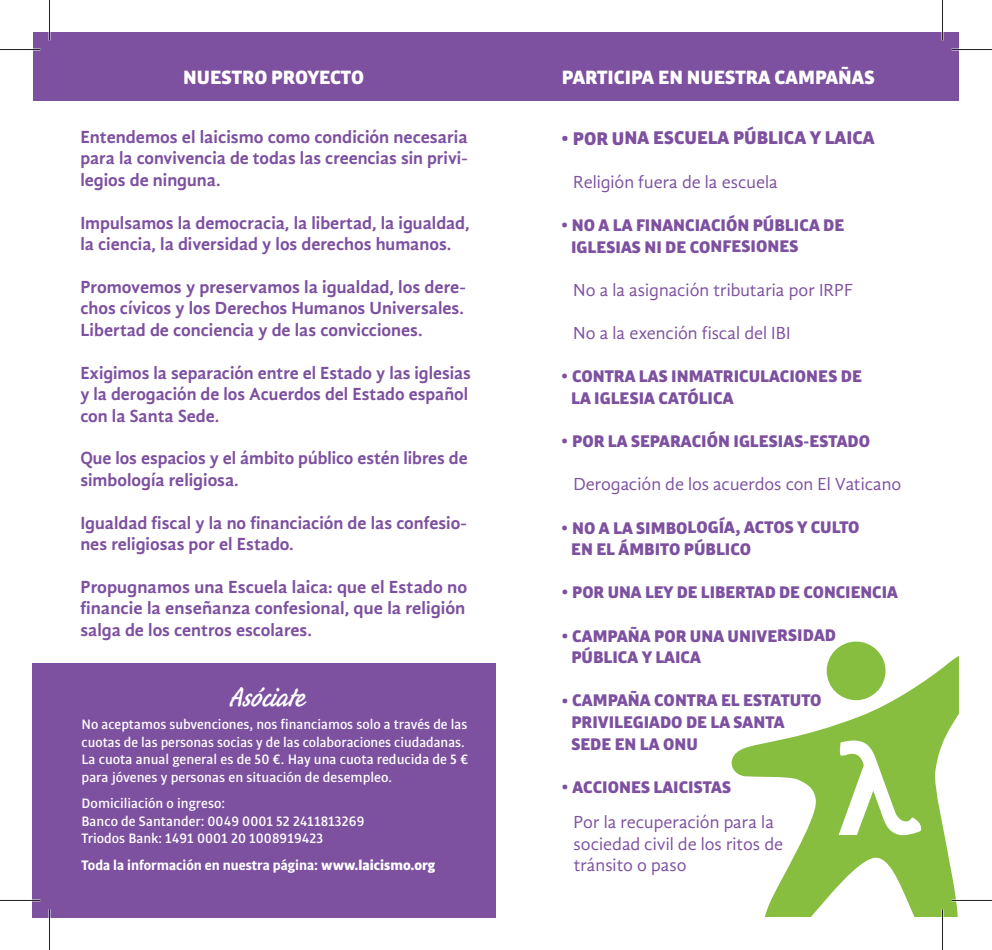
<style>
.page{position:relative;width:992px;height:950px;background:#fff}
.page>*{position:absolute;margin:0;border:0;box-sizing:border-box;transform-origin:0 0}
.t1{font:700 30px "Schuss Hand ITC Std";color:#fff}
.t2{font:900 20.55px "Bulo";color:#fff}
.t3{font:900 19.65px "Bulo";color:#7d50a0}
.t4{font:700 18.15px/21.5px "Gandhi Sans";color:#7d50a0}
.t5{font:900 18px/21.6px "Bulo";color:#7d50a0}
.t6{font:18px/21.6px "Gandhi Sans";color:#7d50a0}
.t7{font:700 14.7px "Bulo";color:#fff}
.t8{font:500 14.55px/17.5px "Bulo";color:#fff}
.s1{font-weight:900}
</style>
<div class="page">
<div style="left:33px;top:33px;width:926px;height:68px;background:#7d50a0"></div>
<div style="left:32px;top:662px;width:464px;height:255px;background:#7d50a0"></div>
<svg style="left:731px;top:645px;width:228px;height:271px"></svg>
<div style="left:827px;top:641px;width:58px;height:59px;background:#87be3f;border-radius:50%"></div>
<svg style="left:839px;top:740px;width:82px;height:95px"></svg>
<hr style="left:0;top:899px;width:40px;height:2px;background:#fff">
<hr style="left:951px;top:899px;width:41px;height:2px;background:#fff">
<hr style="left:941px;top:0;width:2px;height:40px;background:#fff">
<hr style="left:941px;top:909px;width:2px;height:40px;background:#fff">
<hr style="left:0;top:49px;width:40px;height:1px;background:#231f20">
<hr style="left:951px;top:49px;width:41px;height:1px;background:#231f20">
<hr style="left:0;top:900px;width:40px;height:1px;background:#231f20">
<hr style="left:951px;top:900px;width:41px;height:1px;background:#231f20">
<hr style="left:49px;top:0;width:1px;height:40px;background:#231f20">
<hr style="left:49px;top:909px;width:1px;height:40px;background:#231f20">
<hr style="left:942px;top:0;width:1px;height:40px;background:#231f20">
<hr style="left:942px;top:909px;width:1px;height:40px;background:#231f20">
<p class="t2" style="left:183px;top:64px;width:182px">NUESTRO PROYECTO</p>
<p class="t2" style="left:562px;top:64px;width:314px">PARTICIPA EN NUESTRA CAMPAÑAS</p>
<p class="t4" style="left:80px;top:126px;width:389px;text-align:justify">Entendemos el laicismo como condición necesaria para la convivencia de todas las creencias sin privi&shy;legios de ninguna.</p>
<p class="t4" style="left:80px;top:212px;width:391px">Impulsamos la democracia, la libertad, la igualdad, la ciencia, la diversidad y los derechos humanos.</p>
<p class="t4" style="left:80px;top:276px;width:387px;text-align:justify">Promovemos y preservamos la igualdad, los dere&shy;chos cívicos y los Derechos Humanos Universales.<br>Libertad de conciencia y de las convicciones.</p>
<p class="t4" style="left:80px;top:362px;width:392px">Exigimos la separación entre el Estado y las iglesias y la derogación de los Acuerdos del Estado español con la Santa Sede.</p>
<p class="t4" style="left:80px;top:447px;width:389px">Que los espacios y el ámbito público estén libres de simbología religiosa.</p>
<p class="t4" style="left:80px;top:511px;width:388px">Igualdad fiscal y la no financiación de las confesio&shy;nes religiosas por el Estado.</p>
<p class="t4" style="left:80px;top:576px;width:388px;text-align:justify">Propugnamos una Escuela laica: que el Estado no financie la enseñanza confesional, que la religión salga de los centros escolares.</p>
<h1 class="t1" style="left:230px;top:678px;width:77px">Asóciate</h1>
<p class="t8" style="left:82px;top:715px;width:389px">No aceptamos subvenciones, nos financiamos solo a través de las cuotas de las personas socias y de las colaboraciones ciudadanas.<br>La cuota anual general es de 50 €. Hay una cuota reducida de 5 € para jóvenes y personas en situación de desempleo.</p>
<p class="t8" style="left:82px;top:794px;width:284px">Domiciliación o ingreso:<br>Banco de Santander: 0049 0001 52 2411813269<br>Triodos Bank: 1491 0001 20 1008919423</p>
<p class="t7" style="left:82px;top:855px;width:355px">Toda la información en nuestra página: <span class="s1">www.laicismo.org</span></p>
<p class="t3" style="left:561px;top:125px;width:316px">• POR UNA ESCUELA PÚBLICA Y LAICA</p>
<p class="t6" style="left:573px;top:171px;width:206px">Religión fuera de la escuela</p>
<p class="t5" style="left:571px;top:214px;width:275px;text-indent:-10px">• NO A LA FINANCIACIÓN PÚBLICA DE<br>IGLESIAS NI DE CONFESIONES</p>
<p class="t6" style="left:573px;top:279px;width:282px">No a la asignación tributaria por IRPF</p>
<p class="t6" style="left:573px;top:322px;width:219px">No a la exención fiscal del IBI</p>
<p class="t5" style="left:571px;top:365px;width:292px;text-indent:-10px">• CONTRA LAS INMATRICULACIONES DE<br>LA IGLESIA CATÓLICA</p>
<p class="t5" style="left:561px;top:430px;width:311px">• POR LA SEPARACIÓN IGLESIAS-ESTADO</p>
<p class="t6" style="left:573px;top:473px;width:330px">Derogación de los acuerdos con El Vaticano</p>
<p class="t5" style="left:571px;top:516px;width:290px;text-indent:-10px">• NO A LA SIMBOLOGÍA, ACTOS Y CULTO<br>EN EL ÁMBITO PÚBLICO</p>
<p class="t5" style="left:561px;top:581px;width:338px">• POR UNA LEY DE LIBERTAD DE CONCIENCIA</p>
<p class="t5" style="left:571px;top:624px;width:266px;text-indent:-10px">• CAMPAÑA POR UNA UNIVERSIDAD<br>PÚBLICA Y LAICA</p>
<p class="t5" style="left:571px;top:689px;width:252px;text-indent:-10px">• CAMPAÑA CONTRA EL ESTATUTO<br>PRIVILEGIADO DE LA SANTA<br>SEDE EN LA ONU</p>
<p class="t5" style="left:561px;top:776px;width:171px">• ACCIONES LAICISTAS</p>
<p class="t6" style="left:574px;top:811px;width:211px">Por la recuperación para la sociedad civil de los ritos de tránsito o paso</p>
</div>
